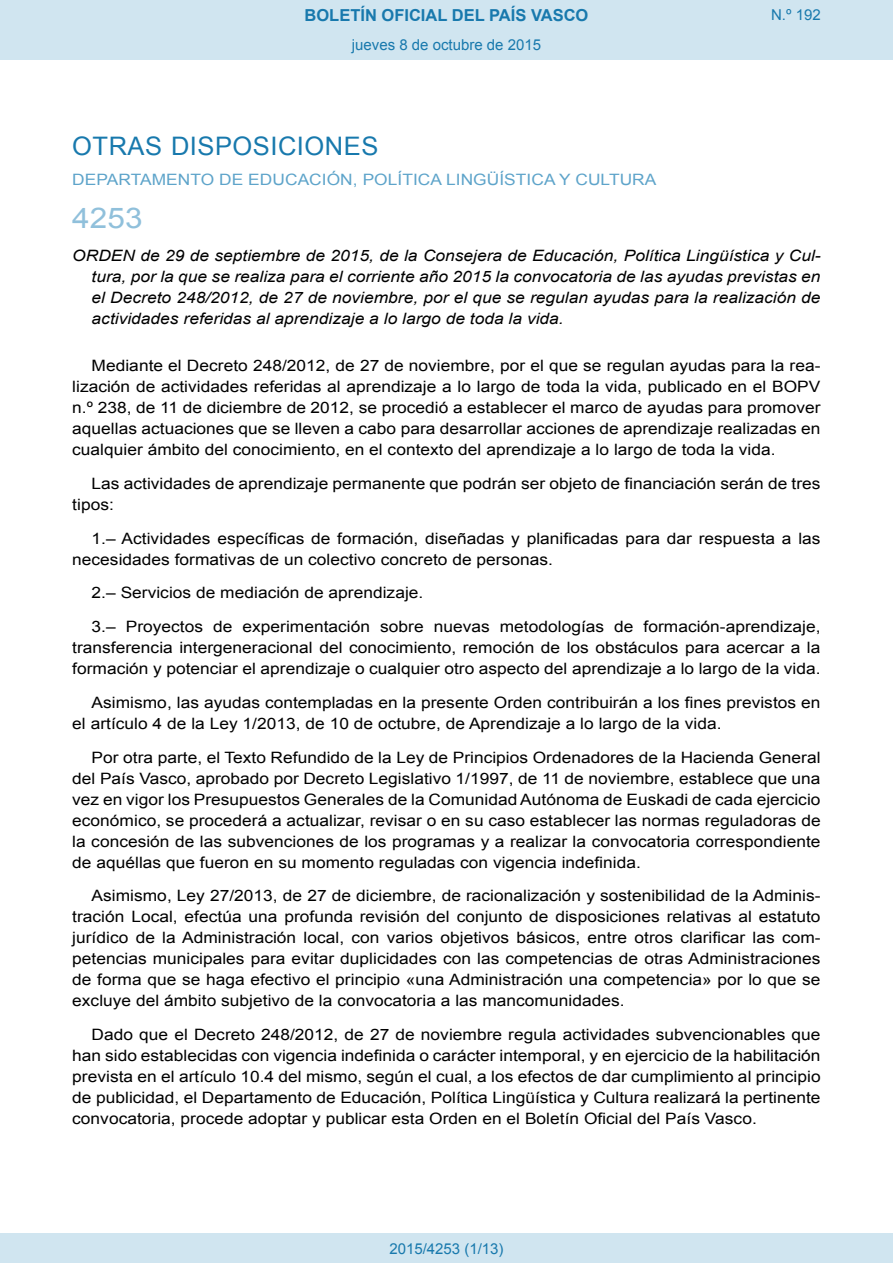
<style>
.page{position:relative;width:893px;height:1263px;background:#fff}
.page>*{position:absolute;margin:0;border:0;box-sizing:border-box;transform-origin:0 0}
.BOPVOrden{font:28.5px "Arial";color:#90c0db;scale:1.11 1}
.BOPVSeccion{font:25.5px "Arial";letter-spacing:.02em;color:#1879ad}
.t1{font:700 16.5px "Arial";color:#1879ad}
.BOPVDetalle{font:15.6px/21px "Arial";color:#000;text-align:justify;scale:1.11 1}
.BOPVTitulo{font:italic 15.6px/21px "Arial";color:#000;text-align:justify;scale:1.11 1}
.BOPVOrganismo{font:15.6px "Arial";letter-spacing:.005em;color:#5ea4ca;scale:1.11 1}
.Paginacion_Centro{font:15px "Arial";color:#1879ad}
</style>
<div class="page">
<div style="left:0;top:0;width:893px;height:60px;background:#d0e5f0"></div>
<div style="left:0;top:1233px;width:893px;height:30px;background:#d0e5f0"></div>
<p class="t1" style="left:305px;top:4px;width:285px">BOLETÍN OFICIAL DEL PAÍS VASCO</p>
<p class="Paginacion_Centro" style="left:352px;top:35px;width:191px">jueves 8 de octubre de 2015</p>
<p class="Paginacion_Centro" style="left:771px;top:5px;width:51px">N.º 192</p>
<p class="BOPVSeccion" style="left:72px;top:129px;width:308px">OTRAS DISPOSICIONES</p>
<p class="BOPVOrganismo" style="left:72px;top:169px;width:528px">DEPARTAMENTO DE EDUCACIÓN, POLÍTICA LINGÜÍSTICA Y CULTURA</p>
<p class="BOPVOrden" style="left:72px;top:199px;width:65px">4253</p>
<p class="BOPVTitulo" style="left:92px;top:246px;width:658px;text-indent:-19px">ORDEN de 29 de septiembre de 2015, de la Consejera de Educación, Política Lingüística y Cul&shy;tura, por la que se realiza para el corriente año 2015 la convocatoria de las ayudas previstas en el Decreto 248/2012, de 27 de noviembre, por el que se regulan ayudas para la realización de actividades referidas al aprendizaje a lo largo de toda la vida.</p>
<p class="BOPVDetalle" style="left:72px;top:355px;width:676px;text-indent:19px">Mediante el Decreto 248/2012, de 27 de noviembre, por el que se regulan ayudas para la rea&shy;lización de actividades referidas al aprendizaje a lo largo de toda la vida, publicado en el BOPV n.º 238, de 11 de diciembre de 2012, se procedió a establecer el marco de ayudas para promover aquellas actuaciones que se lleven a cabo para desarrollar acciones de aprendizaje realizadas en cualquier ámbito del conocimiento, en el contexto del aprendizaje a lo largo de toda la vida.</p>
<p class="BOPVDetalle" style="left:72px;top:473px;width:676px;text-indent:19px">Las actividades de aprendizaje permanente que podrán ser objeto de financiación serán de tres tipos:</p>
<p class="BOPVDetalle" style="left:72px;top:528px;width:676px;text-indent:19px">1.– Actividades específicas de formación, diseñadas y planificadas para dar respuesta a las necesidades formativas de un colectivo concreto de personas.</p>
<p class="BOPVDetalle" style="left:92px;top:582px;width:300px">2.– Servicios de mediación de aprendizaje.</p>
<p class="BOPVDetalle" style="left:72px;top:616px;width:676px;text-indent:19px">3.– Proyectos de experimentación sobre nuevas metodologías de formación-aprendizaje, transferencia intergeneracional del conocimiento, remoción de los obstáculos para acercar a la formación y potenciar el aprendizaje o cualquier otro aspecto del aprendizaje a lo largo de la vida.</p>
<p class="BOPVDetalle" style="left:72px;top:692px;width:676px;text-indent:19px">Asimismo, las ayudas contempladas en la presente Orden contribuirán a los fines previstos en el artículo 4 de la Ley 1/2013, de 10 de octubre, de Aprendizaje a lo largo de la vida.</p>
<p class="BOPVDetalle" style="left:72px;top:747px;width:676px;text-indent:19px">Por otra parte, el Texto Refundido de la Ley de Principios Ordenadores de la Hacienda General del País Vasco, aprobado por Decreto Legislativo 1/1997, de 11 de noviembre, establece que una vez en vigor los Presupuestos Generales de la Comunidad Autónoma de Euskadi de cada ejercicio económico, se procederá a actualizar, revisar o en su caso establecer las normas reguladoras de la concesión de las subvenciones de los programas y a realizar la convocatoria correspondiente de aquéllas que fueron en su momento reguladas con vigencia indefinida.</p>
<p class="BOPVDetalle" style="left:72px;top:885px;width:676px;text-indent:19px">Asimismo, Ley 27/2013, de 27 de diciembre, de racionalización y sostenibilidad de la Adminis&shy;tración Local, efectúa una profunda revisión del conjunto de disposiciones relativas al estatuto jurídico de la Administración local, con varios objetivos básicos, entre otros clarificar las com&shy;petencias municipales para evitar duplicidades con las competencias de otras Administraciones de forma que se haga efectivo el principio «una Administración una competencia» por lo que se excluye del ámbito subjetivo de la convocatoria a las mancomunidades.</p>
<p class="BOPVDetalle" style="left:72px;top:1024px;width:676px;text-indent:19px">Dado que el Decreto 248/2012, de 27 de noviembre regula actividades subvencionables que han sido establecidas con vigencia indefinida o carácter intemporal, y en ejercicio de la habilitación prevista en el artículo 10.4 del mismo, según el cual, a los efectos de dar cumplimiento al principio de publicidad, el Departamento de Educación, Política Lingüística y Cultura realizará la pertinente convocatoria, procede adoptar y publicar esta Orden en el Boletín Oficial del País Vasco.</p>
<p class="Paginacion_Centro" style="left:389px;top:1238px;width:116px">2015/4253 (1/13)</p>
</div>
